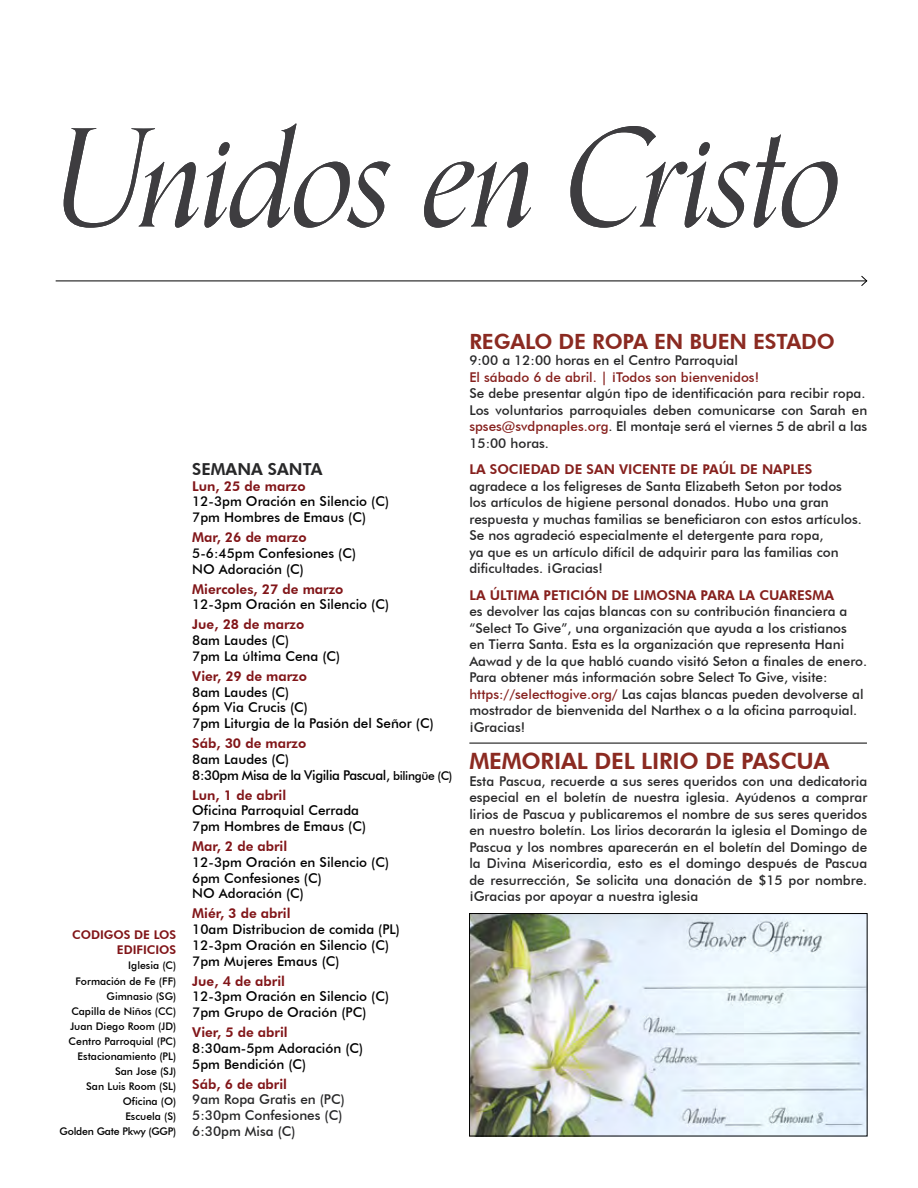
<style>
.page{position:relative;width:918px;height:1188px;background:#fff}
.page>*{position:absolute;margin:0;border:0;box-sizing:border-box;transform-origin:0 0}
.t1{font:italic 135px "Orpheus Pro";letter-spacing:-.02em;color:#3e3d40}
.t2{font:800 22.5px "Futura BT";letter-spacing:-.01em;color:#8b2a21}
.t3{font:800 21px "Futura BT";letter-spacing:-.01em;color:#8b2a21}
.t4{font:800 16.5px "Futura BT";color:#282829}
.t5{font:500 13.5px/16.5px "Futura BT";color:#282829}
.t6{font:500 13.5px/15.8px "Futura BT";color:#000}
.t7{font:800 13.5px "Futura BT";color:#811518}
.t8{font:800 13.5px "Futura BT";color:#86201d}
.t9{font:500 13.5px/15.8px "Futura BT";letter-spacing:-.03em;color:#000}
.t10{font:500 13.5px "Futura BT";color:#86201d}
.t11{font:800 12px/15px "Futura BT";color:#811518;text-align:right}
.t12{font:500 10.5px/15px "Futura BT";color:#000;text-align:right}
.s1{font-size:12px}
.s2{color:#86201d}
</style>
<div class="page">
<hr style="left:56px;top:281px;width:811px;height:1px;background:#000">
<svg style="left:860px;top:275px;width:8px;height:11px"></svg>
<hr style="left:469px;top:743px;width:398px;height:1px;background:#000">
<img style="left:471px;top:915px;width:394px;height:219px">
<div style="left:469px;top:913px;width:398px;height:223px;border:1px solid #000"></div>
<h1 class="t1" style="left:54px;top:73px;width:789px">Unidos en Cristo</h1>
<p class="t11" style="left:72px;top:928px;width:106px">CODIGOS DE LOS<br>EDIFICIOS</p>
<p class="t12" style="left:60px;top:958px;width:118px">Iglesia (C)<br>Formación de Fe (FF)<br>Gimnasio (SG)<br>Capilla de Niños (CC)<br>Juan Diego Room (JD)<br>Centro Parroquial (PC)<br>Estacionamiento (PL)<br>San Jose (SJ)<br>San Luis Room (SL)<br>Oficina (O)<br>Escuela (S)<br>Golden Gate Pkwy (GGP)</p>
<p class="t4" style="left:192px;top:459px;width:132px">SEMANA SANTA</p>
<p class="t7" style="left:192px;top:478px;width:115px">Lun, 25 de marzo</p>
<p class="t6" style="left:192px;top:494px;width:198px">12-3pm Oración en Silencio (C)<br>7pm Hombres de Emaus (C)</p>
<p class="t7" style="left:192px;top:529px;width:116px">Mar, 26 de marzo</p>
<p class="t6" style="left:192px;top:545px;width:165px">5-6:45pm Confesiones (C)<br>NO Adoración (C)</p>
<p class="t7" style="left:192px;top:581px;width:153px">Miercoles, 27 de marzo</p>
<p class="t6" style="left:192px;top:597px;width:198px">12-3pm Oración en Silencio (C)</p>
<p class="t7" style="left:192px;top:616px;width:113px">Jue, 28 de marzo</p>
<p class="t6" style="left:192px;top:632px;width:149px">8am Laudes (C)<br>7pm La última Cena (C)</p>
<p class="t7" style="left:192px;top:668px;width:116px">Vier, 29 de marzo</p>
<p class="t6" style="left:192px;top:684px;width:243px">8am Laudes (C)<br>6pm Via Crucis (C)<br>7pm Liturgia de la Pasión del Señor (C)</p>
<p class="t7" style="left:192px;top:735px;width:116px">Sáb, 30 de marzo</p>
<p class="t9" style="left:192px;top:751px;width:262px">8am Laudes (C)<br>8:30pm Misa de la Vigilia Pascual, <span class="s1">bilingüe (C)</span></p>
<p class="t7" style="left:192px;top:787px;width:96px">Lun, 1 de abril</p>
<p class="t6" style="left:192px;top:803px;width:175px">Oficina Parroquial Cerrada<br>7pm Hombres de Emaus (C)</p>
<p class="t7" style="left:192px;top:838px;width:97px">Mar, 2 de abril</p>
<p class="t6" style="left:192px;top:854px;width:198px">12-3pm Oración en Silencio (C)<br>6pm Confesiones (C)<br>NO Adoración (C)</p>
<p class="t7" style="left:192px;top:905px;width:100px">Miér, 3 de abril</p>
<p class="t6" style="left:192px;top:921px;width:209px">10am Distribucion de comida (PL)<br>12-3pm Oración en Silencio (C)<br>7pm Mujeres Emaus (C)</p>
<p class="t7" style="left:192px;top:973px;width:94px">Jue, 4 de abril</p>
<p class="t6" style="left:192px;top:989px;width:198px">12-3pm Oración en Silencio (C)<br>7pm Grupo de Oración (PC)</p>
<p class="t7" style="left:192px;top:1024px;width:97px">Vier, 5 de abril</p>
<p class="t6" style="left:192px;top:1040px;width:172px">8:30am-5pm Adoración (C)<br>5pm Bendición (C)</p>
<p class="t7" style="left:192px;top:1076px;width:96px">Sáb, 6 de abril</p>
<p class="t5" style="left:192px;top:1092px;width:154px;line-height:15.8px">9am Ropa Gratis en (PC)<br>5:30pm Confesiones (C)<br>6:30pm Misa (C)</p>
<h3 class="t3" style="left:469px;top:329px;width:367px">REGALO DE ROPA EN BUEN ESTADO</h3>
<p class="t5" style="left:469px;top:352px;width:270px">9:00 a 12:00 horas en el Centro Parroquial</p>
<p class="t10" style="left:469px;top:369px;width:291px">El sábado 6 de abril. | ¡Todos son bienvenidos!</p>
<p class="t5" style="left:469px;top:385px;width:399px">Se debe presentar algún tipo de identificación para recibir ropa.<br>Los voluntarios parroquiales deben comunicarse con Sarah en <span class="s2">spses@svdpnaples.org</span>. El montaje será el viernes 5 de abril a las 15:00 horas.</p>
<p class="t8" style="left:469px;top:461px;width:344px">LA SOCIEDAD DE SAN VICENTE DE PAÚL DE NAPLES</p>
<p class="t5" style="left:469px;top:478px;width:394px">agradece a los feligreses de Santa Elizabeth Seton por todos los artículos de higiene personal donados. Hubo una gran respuesta y muchas familias se beneficiaron con estos artículos.<br>Se nos agradeció especialmente el detergente para ropa,<br>ya que es un artículo difícil de adquirir para las familias con dificultades. ¡Gracias!</p>
<p class="t8" style="left:469px;top:587px;width:366px">LA ÚLTIMA PETICIÓN DE LIMOSNA PARA LA CUARESMA</p>
<p class="t5" style="left:469px;top:603px;width:399px">es devolver las cajas blancas con su contribución financiera a “Select To Give”, una organización que ayuda a los cristianos<br>en Tierra Santa. Esta es la organización que representa Hani Aawad y de la que habló cuando visitó Seton a finales de enero.<br>Para obtener más información sobre Select To Give, visite: <span class="s2">https://selecttogive.org/</span> Las cajas blancas pueden devolverse al mostrador de bienvenida del Narthex o a la oficina parroquial. ¡Gracias!</p>
<h2 class="t2" style="left:469px;top:748px;width:362px">MEMORIAL DEL LIRIO DE PASCUA</h2>
<p class="t5" style="left:469px;top:773px;width:399px;text-align:justify">Esta Pascua, recuerde a sus seres queridos con una dedicatoria especial en el boletín de nuestra iglesia. Ayúdenos a comprar lirios de Pascua y publicaremos el nombre de sus seres queridos en nuestro boletín. Los lirios decorarán la iglesia el Domingo de Pascua y los nombres aparecerán en el boletín del Domingo de la Divina Misericordia, esto es el domingo después de Pascua de resurrección, Se solicita una donación de $15 por nombre. ¡Gracias por apoyar a nuestra iglesia</p>
</div>
